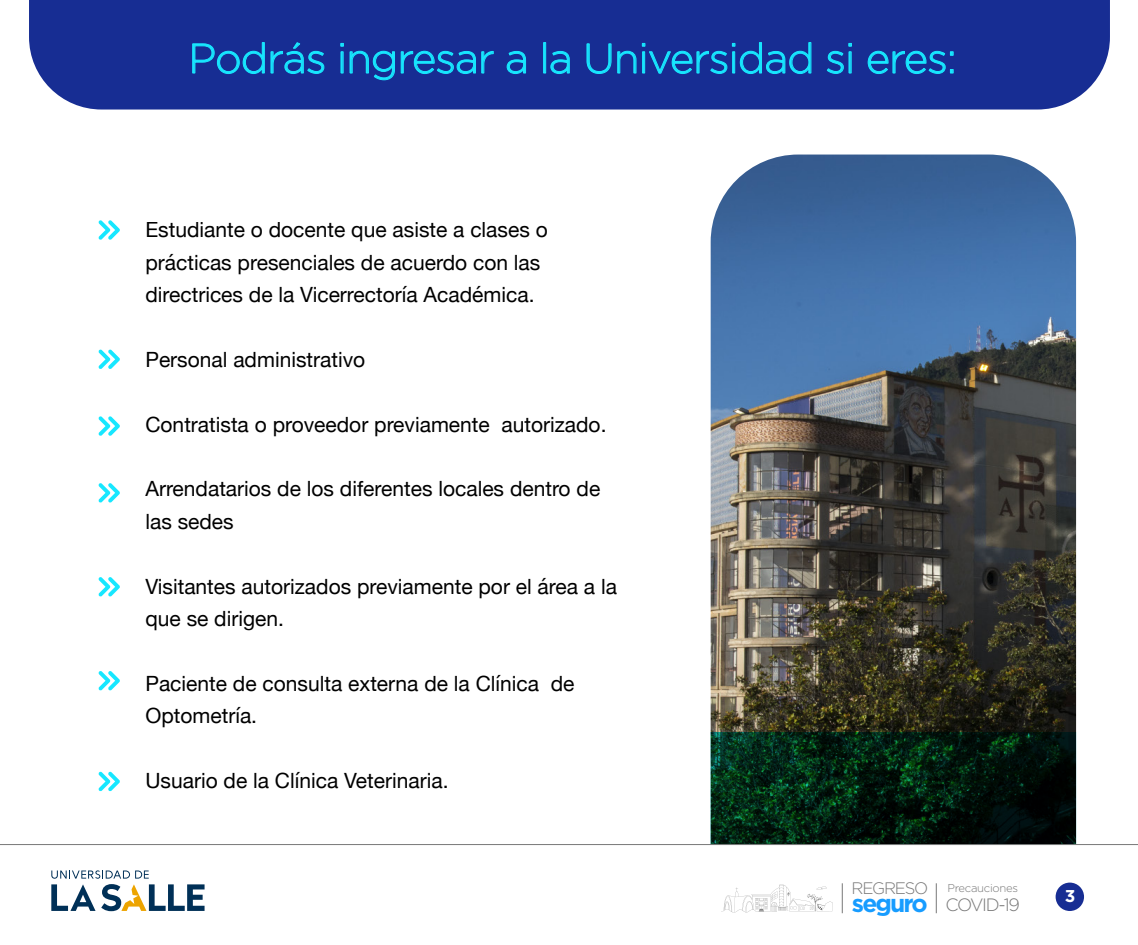
<style>
.page{position:relative;width:1138px;height:945px;background:#fff}
.page>*{position:absolute;margin:0;border:0;box-sizing:border-box;transform-origin:0 0}
.t1{font:300 41.74px "Gotham";letter-spacing:-.025em;color:#17e7ff}
.t2{font:700 24.5px "Gotham";letter-spacing:-.075em;color:#179cff}
.t3{font:21px/32.4px "Helvetica Neue";color:#000}
.t4{font:300 17.85px "Gotham";letter-spacing:-.075em;color:#787878}
.t5{font:700 17.06px "Gotham";color:#fff}
.t6{font:300 16.62px "Gotham";letter-spacing:-.075em;color:#787878}
.t7{font:300 11.29px "Gotham";letter-spacing:-.025em;color:#787878}
</style>
<div class="page">
<div style="left:29px;top:0;width:1080px;height:110px;background:#172d93"></div>
<svg style="left:192px;top:42px;width:133px;height:32px;background:#174ea6"></svg>
<svg style="left:340px;top:43px;width:154px;height:38px;background:#1749a3"></svg>
<svg style="left:506px;top:51px;width:20px;height:23px"></svg>
<div style="left:543px;top:42px;width:3px;height:31px;border:1px solid #17e7ff"></div>
<svg style="left:550px;top:51px;width:20px;height:23px"></svg>
<svg style="left:586px;top:42px;width:225px;height:32px;background:#174da5"></svg>
<svg style="left:826px;top:43px;width:26px;height:31px"></svg>
<svg style="left:867px;top:50px;width:87px;height:24px;background:#1758ac"></svg>
<img style="left:710px;top:155px;width:366px;height:577px">
<svg style="left:710px;top:732px;width:366px;height:112px;background:#031f11"></svg>
<svg style="left:98px;top:220px;width:22px;height:20px"></svg>
<svg style="left:98px;top:350px;width:22px;height:19px"></svg>
<svg style="left:98px;top:772px;width:22px;height:19px"></svg>
<svg style="left:98px;top:416px;width:22px;height:20px"></svg>
<svg style="left:98px;top:671px;width:22px;height:20px"></svg>
<svg style="left:98px;top:483px;width:22px;height:20px"></svg>
<svg style="left:98px;top:577px;width:22px;height:20px"></svg>
<svg style="left:51px;top:870px;width:153px;height:41px"></svg>
<hr style="left:0;top:844px;width:1138px;height:1px;background:#787878">
<svg style="left:721px;top:884px;width:112px;height:28px"></svg>
<hr style="left:935px;top:883px;width:1px;height:30px;background:#787878">
<hr style="left:841px;top:883px;width:1px;height:30px;background:#787878">
<div style="left:1055px;top:883px;width:29px;height:28px;background:#172d93;border-radius:50%"></div>
<h1 class="t1" style="left:188px;top:36px;width:770px">Podrás ingresar a la Universidad si eres:</h1>
<p class="t3" style="left:145px;top:215px;width:404px">Estudiante o docente que asiste a clases o prácticas presenciales de acuerdo con las directrices de la Vicerrectoría Académica.</p>
<p class="t3" style="left:145px;top:345px;width:221px">Personal administrativo</p>
<p class="t3" style="left:145px;top:409px;width:462px">Contratista o proveedor previamente autorizado.</p>
<p class="t3" style="left:145px;top:474px;width:456px">Arrendatarios de los diferentes locales dentro de las sedes</p>
<p class="t3" style="left:145px;top:571px;width:473px">Visitantes autorizados previamente por el área a la que se dirigen.</p>
<p class="t3" style="left:145px;top:668px;width:430px">Paciente de consulta externa de la Clínica de<br>Optometría.</p>
<p class="t3" style="left:145px;top:765px;width:304px">Usuario de la Clínica Veterinaria.</p>
<p class="t6" style="left:851px;top:879px;width:78px">REGRESO</p>
<p class="t2" style="left:852px;top:890px;width:77px">seguro</p>
<p class="t7" style="left:947px;top:882px;width:72px">Precauciones</p>
<p class="t4" style="left:945px;top:895px;width:76px">COVID-19</p>
<p class="t5" style="left:1064px;top:886px;width:12px">3</p>
</div>
